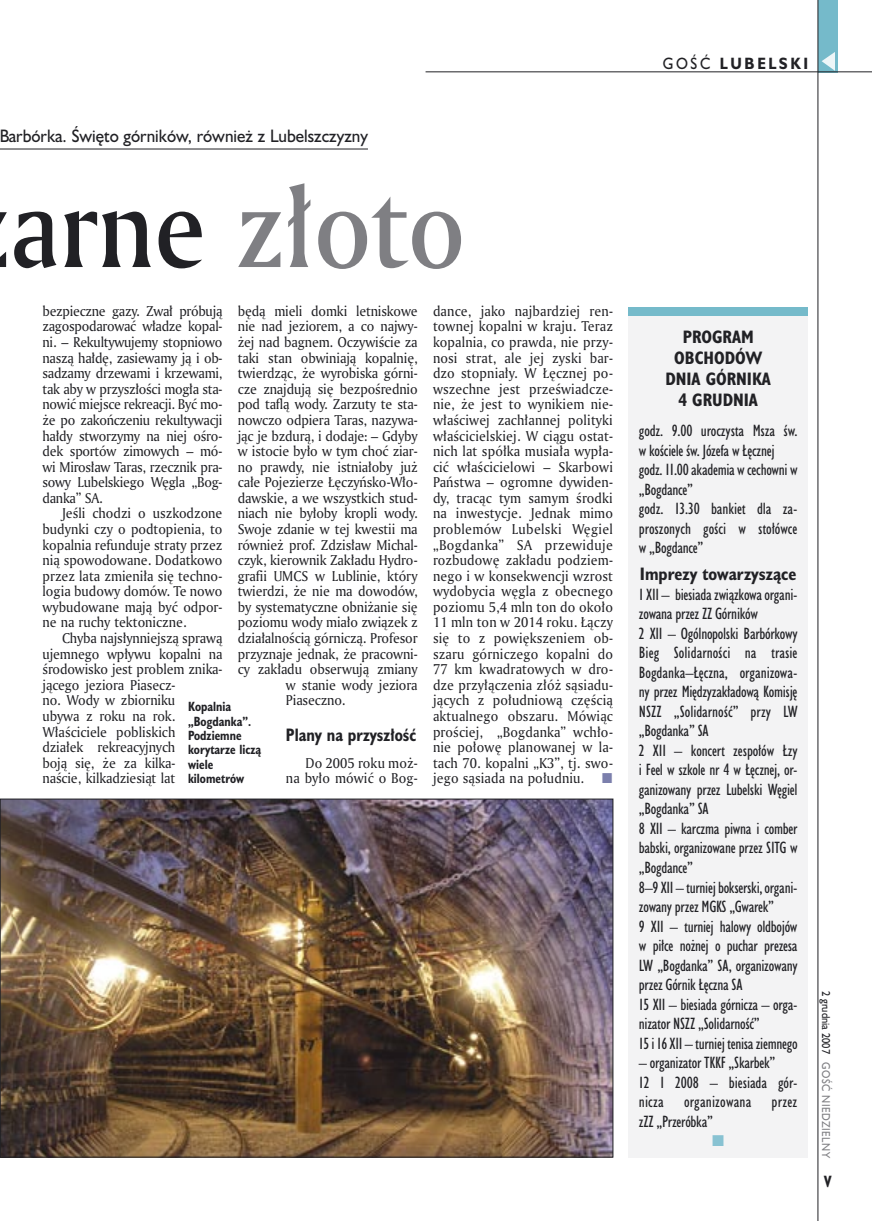
<style>
.page{position:relative;width:872px;height:1221px;background:#fff}
.page>*{position:absolute;margin:0;border:0;box-sizing:border-box;transform-origin:0 0}
.t1{font:108px "Amerigo Md PL";color:#7f7f83;scale:.9 1}
._04-2_tytul_ramki{font:700 16.5px/21px "Humanst 521 Cn PL";color:#212125;text-align:center}
.t2{font:16.5px "Humanst 521 PL";color:#212125;scale:.94 1}
._04_srodtytul_HuCB_11_pt{font:700 16.5px "Humanst 521 Cn PL";color:#212125;scale:.94 1}
._03-2_body_do_ramki{font:15px/19.5px "Humanst 521 Cn PL";letter-spacing:-.02em;color:#212125}
._15b_temat_prawo{font:700 15px "Humanst 521 PL";letter-spacing:.2em;color:#212125;scale:.9 1}
._03-2_body_do_ramki-2{font:15px "Humanst 521 Cn PL";letter-spacing:.01em;color:#212125}
._17_pagina_prawa{font:700 15px "Humanst 521 Cn PL";color:#212125;scale:.94 1}
.t3{font:13.8px/15.6px "Amerigo PL";letter-spacing:-.01em;color:#212125;text-align:justify;scale:.94 1}
.t4{font:13.8px/15.6px "Amerigo PL";letter-spacing:.01em;color:#212125;text-align:right;scale:.94 1}
._09_podpis_zdjecia_HuCnB{font:700 12.3px/14.4px "Humanst 521 Cn PL";color:#212125;scale:.94 1}
._19a_data_prawa_GOSC{font:10.5px "Humanst 521 PL";letter-spacing:.05em;color:#7f7f83;scale:.9 1}
._19_data_prawa{font:10.5px "Humanst 521 PL";color:#212125;scale:.9 1}
.s1{color:#212125}
.s2{font-weight:400}
</style>
<div class="page">
<div style="left:818px;top:0;width:19px;height:72px;background:#75baca"></div>
<svg style="left:821px;top:52px;width:14px;height:19px"></svg>
<hr style="left:425px;top:72px;width:447px;height:1px;background:#212125">
<hr style="left:817px;top:0;width:1px;height:1220px;background:#212125">
<img style="left:2px;top:800px;width:609px;height:355px">
<hr style="left:0;top:149px;width:368px;height:1px;background:#212125">
<div style="left:628px;top:311px;width:180px;height:845px;background:#f3f3f4"></div>
<div style="left:628px;top:307px;width:180px;height:9px;background:#75baca"></div>
<p class="t2" style="left:-1px;top:124px;width:394px">Barbórka. Święto górników, również z Lubelszczyzny</p>
<h1 class="t1" style="left:10px;top:156px;width:507px"><span class="s1">arne</span> złoto</h1>
<p class="t3" style="left:238px;top:303px;width:193px">będą mieli domki letniskowe</p>
<p class="t3" style="left:238px;top:318px;width:193px">nie nad jeziorem, a co najwy-</p>
<p class="t3" style="left:238px;top:334px;width:193px">żej nad bagnem. Oczywiście za</p>
<p class="t3" style="left:238px;top:349px;width:193px">taki stan obwiniają kopalnię,</p>
<p class="t3" style="left:238px;top:365px;width:193px">twierdząc, że wyrobiska górni-</p>
<p class="t3" style="left:238px;top:380px;width:193px">cze znajdują się bezpośrednio</p>
<p class="t3" style="left:238px;top:396px;width:193px">pod taflą wody. Zarzuty te sta-</p>
<p class="t3" style="left:238px;top:412px;width:193px">nowczo odpiera Taras, nazywa-</p>
<p class="t3" style="left:238px;top:427px;width:193px">jąc je bzdurą, i dodaje: – Gdyby</p>
<p class="t3" style="left:238px;top:443px;width:193px">w istocie było w tym choć ziar-</p>
<p class="t3" style="left:238px;top:458px;width:193px">no prawdy, nie istniałoby już</p>
<p class="t3" style="left:238px;top:474px;width:193px">całe Pojezierze Łęczyńsko-Wło-</p>
<p class="t3" style="left:238px;top:489px;width:193px">dawskie, a we wszystkich stud-</p>
<p class="t3" style="left:238px;top:505px;width:193px">niach nie byłoby kropli wody.</p>
<p class="t3" style="left:238px;top:521px;width:193px">Swoje zdanie w tej kwestii ma</p>
<p class="t3" style="left:238px;top:536px;width:193px">również prof. Zdzisław Michal-</p>
<p class="t3" style="left:238px;top:552px;width:193px">czyk, kierownik Zakładu Hydro-</p>
<p class="t3" style="left:238px;top:567px;width:193px">grafii UMCS w Lublinie, który</p>
<p class="t3" style="left:238px;top:583px;width:193px">twierdzi, że nie ma dowodów,</p>
<p class="t3" style="left:238px;top:598px;width:193px">by systematyczne obniżanie się</p>
<p class="t3" style="left:238px;top:614px;width:193px">poziomu wody miało związek z</p>
<p class="t3" style="left:238px;top:630px;width:193px">działalnością górniczą. Profesor</p>
<p class="t3" style="left:238px;top:645px;width:193px">przyznaje jednak, że pracowni-</p>
<p class="t3" style="left:238px;top:661px;width:193px">cy zakładu obserwują zmiany</p>
<p class="t3" style="left:286px;top:676px;width:142px">w stanie wody jeziora</p>
<p class="t3" style="left:286px;top:692px;width:65px">Piaseczno.</p>
<p class="_04_srodtytul_HuCB_11_pt" style="left:286px;top:723px;width:140px">Plany na przyszłość</p>
<p class="t4" style="left:286px;top:754px;width:142px">Do 2005 roku moż-<br>na było mówić o Bog-</p>
<p class="t3" style="left:43px;top:303px;width:193px">bezpieczne gazy. Zwał próbują zagospodarować władze kopal&shy;ni. – Rekultywujemy stopniowo naszą hałdę, zasiewamy ją i ob&shy;sadzamy drzewami i krzewami, tak aby w przyszłości mogła sta&shy;nowić miejsce rekreacji. Być mo&shy;że po zakończeniu rekultywacji hałdy stworzymy na niej ośro&shy;dek sportów zimowych – mó&shy;wi Mirosław Taras, rzecznik pra&shy;sowy Lubelskiego Węgla „Bog&shy;danka” SA.</p>
<p class="t3" style="left:43px;top:505px;width:193px;text-indent:20px">Jeśli chodzi o uszkodzone budynki czy o podtopienia, to kopalnia refunduje straty przez nią spowodowane. Dodatkowo przez lata zmieniła się techno&shy;logia budowy domów. Te nowo wybudowane mają być odpor&shy;ne na ruchy tektoniczne.</p>
<p class="t3" style="left:43px;top:630px;width:193px;text-align:left;text-indent:20px">Chyba najsłynniejszą sprawą ujemnego wpływu kopalni na środowisko jest problem znika&shy;jącego jeziora Piasecz-<br>no. Wody w zbiorniku<br>ubywa z roku na rok.<br>Właściciele pobliskich<br>działek rekreacyjnych<br>boją się, że za kilka-<br>naście, kilkadziesiąt lat</p>
<p class="_09_podpis_zdjecia_HuCnB" style="left:188px;top:699px;width:79px">Kopalnia „Bogdanka”.<br>Podziemne korytarze liczą wiele kilometrów</p>
<p class="t3" style="left:433px;top:303px;width:193px">dance, jako najbardziej ren&shy;townej kopalni w kraju. Teraz kopalnia, co prawda, nie przy&shy;nosi strat, ale jej zyski bar&shy;dzo stopniały. W Łęcznej po&shy;wszechne jest przeświadcze&shy;nie, że jest to wynikiem nie&shy;właściwej zachłannej polityki właścicielskiej. W ciągu ostat&shy;nich lat spółka musiała wypła&shy;cić właścicielowi – Skarbowi Państwa – ogromne dywiden&shy;dy, tracąc tym samym środki na inwestycje. Jednak mimo problemów Lubelski Węgiel „Bogdanka” SA przewiduje rozbudowę zakładu podziem&shy;nego i w konsekwencji wzrost wydobycia węgla z obecnego poziomu 5,4 mln ton do około 11 mln ton w 2014 roku. Łączy się to z powiększeniem ob&shy;szaru górniczego kopalni do 77 km kwadratowych w dro&shy;dze przyłączenia złóż sąsiadu&shy;jących z południową częścią aktualnego obszaru. Mówiąc prościej, „Bogdanka” wchło&shy;nie połowę planowanej w la&shy;tach 70. kopalni „K3”, tj. swo&shy;jego sąsiada na południu.</p>
<p class="_15b_temat_prawo" style="left:663px;top:53px;width:163px"><span class="s2">GOŚĆ</span> LUBELSKI</p>
<p class="_04-2_tytul_ramki" style="left:665px;top:325px;width:107px">PROGRAM<br>OBCHODÓW<br>DNIA GÓRNIKA<br>4 GRUDNIA</p>
<p class="_03-2_body_do_ramki" style="left:639px;top:421px;width:160px">godz. 9.00 uroczysta Msza św. w kościele św. Józefa w Łęcznej</p>
<p class="_03-2_body_do_ramki" style="left:639px;top:460px;width:160px">godz. 11.00 akademia w cechowni w „Bogdance”</p>
<p class="_03-2_body_do_ramki" style="left:639px;top:499px;width:160px;text-align:justify">godz. 13.30 bankiet dla za&shy;proszonych gości w stołówce w „Bogdance”</p>
<p class="_04-2_tytul_ramki" style="left:640px;top:563px;width:158px">Imprezy towarzyszące</p>
<p class="_03-2_body_do_ramki" style="left:639px;top:584px;width:160px">1 XII – biesiada związkowa organi&shy;zowana przez ZZ Górników</p>
<p class="_03-2_body_do_ramki" style="left:639px;top:623px;width:160px;text-align:justify">2 XII – Ogólnopolski Barbórkowy Bieg Solidarności na trasie Bogdanka–Łęczna, organizowa&shy;ny przez Międzyzakładową Komisję NSZZ „Solidarność” przy LW „Bogdanka” SA</p>
<p class="_03-2_body_do_ramki" style="left:639px;top:740px;width:160px;text-align:justify">2 XII – koncert zespołów Łzy i Feel w szkole nr 4 w Łęcznej, or&shy;ganizowany przez Lubelski Węgiel „Bogdanka” SA</p>
<p class="_03-2_body_do_ramki" style="left:639px;top:818px;width:160px;text-align:justify">8 XII – karczma piwna i comber babski, organizowane przez SITG w „Bogdance”</p>
<p class="_03-2_body_do_ramki" style="left:639px;top:877px;width:160px">8–9 XII – turniej bokserski, organi&shy;zowany przez MGKS „Gwarek”</p>
<p class="_03-2_body_do_ramki" style="left:639px;top:916px;width:160px;text-align:justify">9 XII – turniej halowy oldbojów w piłce nożnej o puchar prezesa LW „Bogdanka” SA, organizowany przez Górnik Łęczna SA</p>
<p class="_03-2_body_do_ramki" style="left:639px;top:994px;width:160px">15 XII – biesiada górnicza – orga&shy;nizator NSZZ „Solidarność”</p>
<p class="_03-2_body_do_ramki" style="left:639px;top:1033px;width:160px">15 i 16 XII – turniej tenisa ziemnego</p>
<p class="_03-2_body_do_ramki" style="left:639px;top:1052px;width:138px">– organizator TKKF „Skarbek”</p>
<p class="_03-2_body_do_ramki" style="left:639px;top:1072px;width:160px">12 I 2008 – biesiada gór&shy;nicza</p>
<p class="_03-2_body_do_ramki-2" style="left:684px;top:1091px;width:69px">organizowana</p>
<p class="_03-2_body_do_ramki" style="left:771px;top:1091px;width:27px">przez</p>
<p class="_03-2_body_do_ramki" style="left:639px;top:1111px;width:76px">zZZ „Przeróbka”</p>
<p class="_19_data_prawa" style="left:833px;top:990px;width:71px;rotate:90deg">2 grudnia 2007</p>
<p class="_19a_data_prawa_GOSC" style="left:833px;top:1062px;width:108px;rotate:90deg">GOŚĆ NIEDZIELNY</p>
<p class="_17_pagina_prawa" style="left:824px;top:1171px;width:9px">V</p>
</div>
